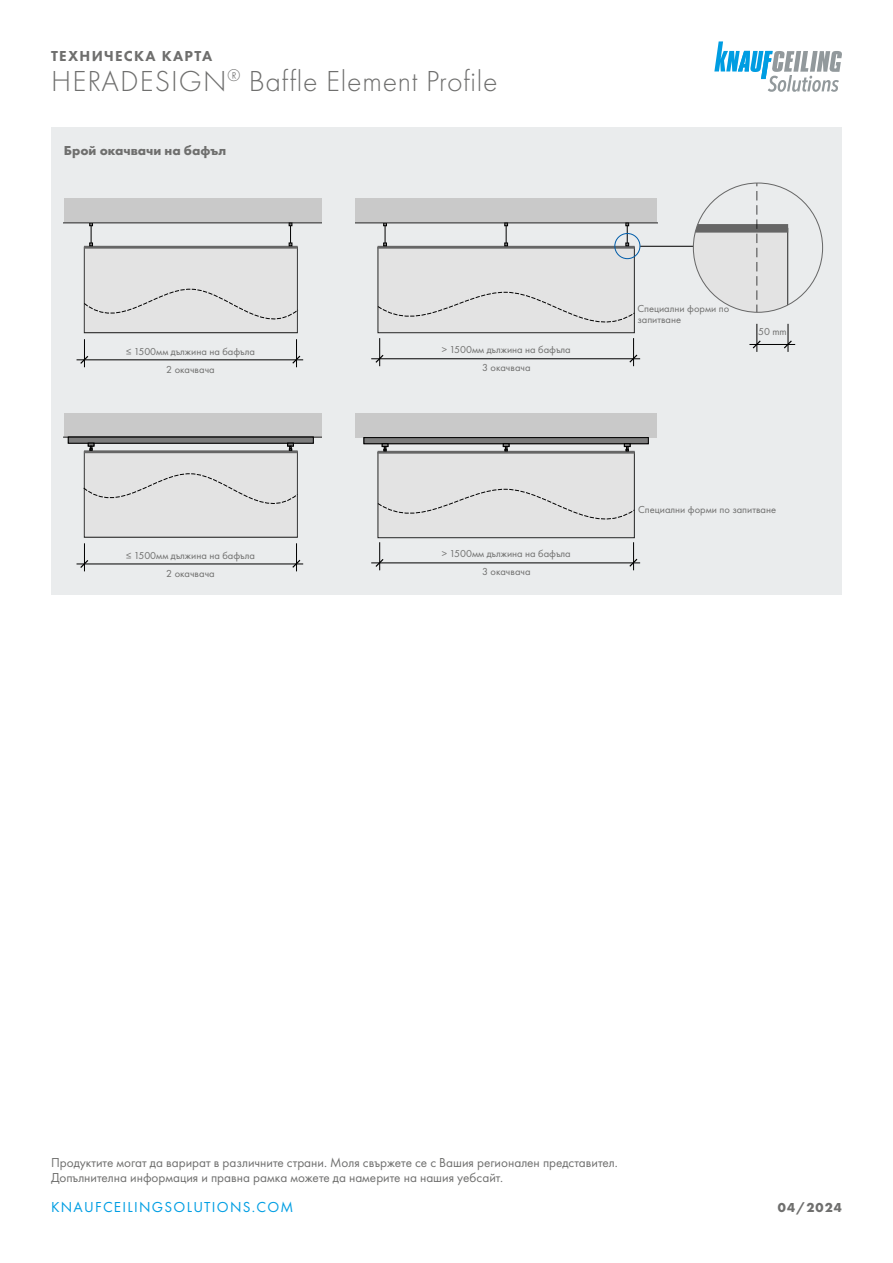
<style>
.page{position:relative;width:893px;height:1263px;background:#fff}
.page>*{position:absolute;margin:0;border:0;box-sizing:border-box;transform-origin:0 0}
.t1{font:300 30px "Futura PT";letter-spacing:.025em;color:#6f6f6e}
.t2{font:15px "Futura PT";letter-spacing:.085em;color:#009ee3}
.t3{font:800 15px "Futura PT";letter-spacing:.085em;color:#6f6f6e}
.t4{font:13.5px "Futura PT";color:#6f6f6e}
.t5{font:700 13.5px "Futura PT";color:#6f6f6e}
.t6{font:10.5px/10.5px "Futura PT";color:#6f6f6e}
</style>
<div class="page">
<svg style="left:714px;top:41px;width:128px;height:51px"></svg>
<div style="left:51px;top:128px;width:791px;height:467px;background:#eaeced"></div>
<hr style="left:77px;top:564px;width:226px;height:1px;background:#000">
<svg style="left:79px;top:543px;width:11px;height:28px"></svg>
<svg style="left:291px;top:543px;width:11px;height:28px"></svg>
<hr style="left:371px;top:562px;width:269px;height:1px;background:#000">
<div style="left:64px;top:413px;width:258px;height:24px;background:#c9c9c9"></div>
<hr style="left:64px;top:437px;width:258px;height:1px;background:#262626">
<div style="left:84px;top:452px;width:213px;height:85px;background:#e3e3e3"></div>
<div style="left:84px;top:451px;width:214px;height:87px;border:1px solid #262626"></div>
<hr style="left:84px;top:450px;width:214px;height:3px;background:#666">
<div style="left:68px;top:437px;width:245px;height:6px;background:#7d7d7d"></div>
<div style="left:68px;top:437px;width:245px;height:6px;border:1px solid #000"></div>
<svg style="left:88px;top:443px;width:6px;height:7px"></svg>
<svg style="left:288px;top:443px;width:6px;height:7px"></svg>
<svg style="left:83px;top:473px;width:215px;height:50px"></svg>
<div style="left:355px;top:413px;width:302px;height:25px;background:#c9c9c9"></div>
<div style="left:378px;top:452px;width:257px;height:86px;background:#e3e3e3;border:1px solid #262626"></div>
<hr style="left:378px;top:451px;width:257px;height:3px;background:#666">
<div style="left:364px;top:438px;width:284px;height:6px;background:#7d7d7d"></div>
<div style="left:364px;top:437px;width:284px;height:7px;border:1px solid #000"></div>
<svg style="left:503px;top:443px;width:6px;height:8px"></svg>
<svg style="left:382px;top:443px;width:6px;height:8px"></svg>
<svg style="left:624px;top:443px;width:6px;height:8px"></svg>
<svg style="left:374px;top:488px;width:265px;height:82px"></svg>
<hr style="left:749px;top:344px;width:46px;height:1px;background:#000">
<svg style="left:752px;top:324px;width:9px;height:28px"></svg>
<svg style="left:784px;top:324px;width:8px;height:28px"></svg>
<hr style="left:77px;top:359px;width:226px;height:1px;background:#000">
<hr style="left:371px;top:358px;width:269px;height:1px;background:#000">
<div style="left:84px;top:247px;width:213px;height:86px;background:#e3e3e3"></div>
<div style="left:84px;top:247px;width:214px;height:86px;border:1px solid #262626"></div>
<hr style="left:84px;top:246px;width:214px;height:2px;background:#666">
<svg style="left:90px;top:223px;width:3px;height:23px"></svg>
<div style="left:64px;top:199px;width:258px;height:24px;background:#c9c9c9"></div>
<svg style="left:289px;top:223px;width:3px;height:23px"></svg>
<hr style="left:64px;top:222px;width:258px;height:1px;background:#262626">
<svg style="left:79px;top:288px;width:223px;height:79px"></svg>
<div style="left:378px;top:247px;width:257px;height:86px;background:#e3e3e3;border:1px solid #262626"></div>
<hr style="left:378px;top:246px;width:257px;height:3px;background:#666">
<svg style="left:383px;top:224px;width:4px;height:22px"></svg>
<div style="left:355px;top:199px;width:302px;height:24px;background:#c9c9c9"></div>
<svg style="left:626px;top:224px;width:3px;height:22px"></svg>
<svg style="left:505px;top:224px;width:3px;height:22px"></svg>
<hr style="left:355px;top:223px;width:302px;height:1px;background:#262626">
<svg style="left:374px;top:291px;width:265px;height:75px"></svg>
<hr style="left:640px;top:246px;width:53px;height:1px;background:#000">
<div style="left:615px;top:233px;width:25px;height:26px;border:1px solid #005ca9;border-radius:50%"></div>
<svg style="left:693px;top:183px;width:95px;height:129px"></svg>
<h2 class="t3" style="left:51px;top:47px;width:163px">ТЕХНИЧЕСКА КАРТА</h2>
<h1 class="t1" style="left:51px;top:64px;width:448px">HERADESIGN<sup>®</sup> Baffle Element Profile</h1>
<p class="t5" style="left:64px;top:142px;width:164px">Брой окачвачи на бафъл</p>
<p class="t6" style="left:126px;top:346px;width:130px">≤ 1500мм дължина на бафъла</p>
<p class="t6" style="left:166px;top:364px;width:50px">2 окачвача</p>
<p class="t6" style="left:126px;top:550px;width:130px">≤ 1500мм дължина на бафъла</p>
<p class="t6" style="left:166px;top:568px;width:50px">2 окачвача</p>
<p class="t6" style="left:442px;top:344px;width:130px">&gt; 1500мм дължина на бафъла</p>
<p class="t6" style="left:482px;top:362px;width:50px">3 окачвача</p>
<p class="t6" style="left:442px;top:548px;width:130px">&gt; 1500мм дължина на бафъла</p>
<p class="t6" style="left:482px;top:566px;width:50px">3 окачвача</p>
<p class="t6" style="left:637px;top:303px;width:93px">Специални форми по запитване</p>
<p class="t6" style="left:758px;top:327px;width:30px">50 mm</p>
<p class="t6" style="left:638px;top:504px;width:140px">Специални форми по запитване</p>
<p class="t4" style="left:51px;top:1155px;width:568px">Продуктите могат да варират в различните страни. Моля свържете се с Вашия регионален представител.</p>
<p class="t4" style="left:51px;top:1170px;width:454px">Допълнителна информация и правна рамка можете да намерите на нашия уебсайт.</p>
<p class="t2" style="left:51px;top:1198px;width:244px">KNAUFCEILINGSOLUTIONS.COM</p>
<p class="t5" style="left:778px;top:1199px;width:66px">04/2024</p>
</div>
